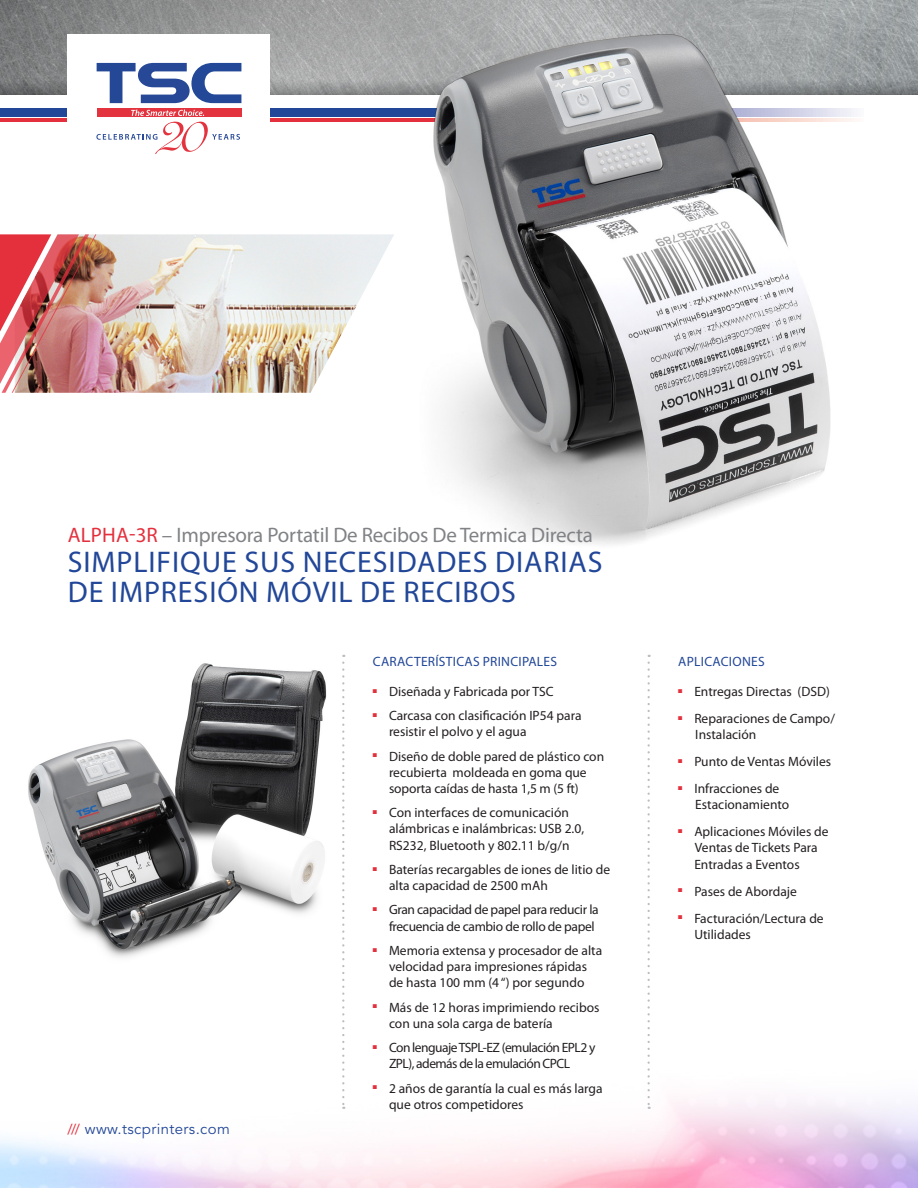
<style>
.page{position:relative;width:918px;height:1188px;background:#fff}
.page>*{position:absolute;margin:0;border:0;box-sizing:border-box;transform-origin:0 0}
.t1{font:30px/30px "Myriad Pro";letter-spacing:.03em;color:#224798}
.t2{font:21px "Myriad Pro";letter-spacing:-.01em;color:#808285}
.t3{font:15px "Avenir";letter-spacing:.025em;color:#224798}
.t4{font:13.5px/16.2px "Myriad Pro";color:#231f20}
.t5{font:13.5px/16.2px "Myriad Pro";letter-spacing:-.025em;color:#231f20}
.t6{font:13.5px/16.2px "Myriad Pro";letter-spacing:-.04em;color:#231f20}
.t7{font:13.5px "Myriad Pro";letter-spacing:.02em;color:#224798}
.s1{color:#e4303d}
.s2{font-family:"Myriad Pro";color:#e4303d}
</style>
<div class="page">
<img style="left:0;top:0;width:918px;height:80px">
<svg style="left:0;top:80px;width:918px;height:14px;background:#898b8d"></svg>
<svg style="left:0;top:108px;width:854px;height:8px;background:#3658a1"></svg>
<svg style="left:0;top:119px;width:854px;height:2px"></svg>
<div style="left:68px;top:34px;width:202px;height:153px;background:#fff"></div>
<svg style="left:97px;top:63px;width:144px;height:40px"></svg>
<div style="left:97px;top:108px;width:144px;height:9px;background:#e3333e"></div>
<svg style="left:131px;top:110px;width:73px;height:6px"></svg>
<svg style="left:96px;top:122px;width:144px;height:32px"></svg>
<img style="left:420px;top:34px;width:410px;height:511px">
<svg style="left:342px;top:663px;width:2px;height:446px"></svg>
<svg style="left:648px;top:663px;width:2px;height:446px"></svg>
<img style="left:96px;top:234px;width:298px;height:159px">
<img style="left:0;top:234px;width:96px;height:159px">
<img style="left:434px;top:35px;width:396px;height:494px">
<img style="left:28px;top:663px;width:299px;height:295px">
<p class="t2" style="left:68px;top:522px;width:527px"><span class="s1">ALPHA-3R</span> – Impresora Portatil De Recibos De Termica Directa</p>
<p class="t1" style="left:68px;top:547px;width:536px">SIMPLIFIQUE SUS NECESIDADES DIARIAS<br>DE IMPRESIÓN MÓVIL DE RECIBOS</p>
<p class="t3" style="left:68px;top:1120px;width:164px"><span class="s2">///</span> www.tscprinters.com</p>
<p class="t7" style="left:373px;top:653px;width:186px">CARACTERÍSTICAS PRINCIPALES</p>
<p class="t4" style="left:373px;top:683px;width:182px"><sup>■</sup> Diseñada y Fabricada por TSC</p>
<p class="t4" style="left:389px;top:707px;width:194px;text-indent:-16px"><sup>■</sup> Carcasa con clasificación IP54 para resistir el polvo y el agua</p>
<p class="t4" style="left:389px;top:748px;width:217px;text-indent:-16px"><sup>■</sup> Diseño de doble pared de plástico con recubierta moldeada en goma que soporta caídas de hasta 1,5 m (5 ft)</p>
<p class="t4" style="left:389px;top:804px;width:197px;text-indent:-16px"><sup>■</sup> Con interfaces de comunicación alámbricas e inalámbricas: USB 2.0,<br>RS232, Bluetooth y 802.11 b/g/n</p>
<p class="t4" style="left:389px;top:861px;width:223px;text-indent:-16px"><sup>■</sup> Baterías recargables de iones de litio de alta capacidad de 2500 mAh</p>
<p class="t5" style="left:389px;top:902px;width:211px;text-indent:-16px"><sup>■</sup> Gran capacidad de papel para reducir la frecuencia de cambio de rollo de papel</p>
<p class="t4" style="left:373px;top:942px;width:231px;text-align:center"><sup>■</sup> Memoria extensa y procesador de alta velocidad para impresiones rápidas<br>de hasta 100 mm (4 “) por segundo</p>
<p class="t4" style="left:389px;top:999px;width:212px;text-indent:-16px"><sup>■</sup> Más de 12 horas imprimiendo recibos con una sola carga de batería</p>
<p class="t6" style="left:389px;top:1039px;width:208px;text-indent:-16px"><sup>■</sup> Con lenguaje TSPL-EZ (emulación EPL2 y<br>ZPL), además de la emulación CPCL</p>
<p class="t4" style="left:389px;top:1080px;width:215px;text-indent:-16px"><sup>■</sup> 2 años de garantía la cual es más larga que otros competidores</p>
<p class="t7" style="left:678px;top:653px;width:88px">APLICACIONES</p>
<p class="t4" style="left:678px;top:683px;width:153px"><sup>■</sup> Entregas Directas (DSD)</p>
<p class="t4" style="left:695px;top:710px;width:141px;text-indent:-17px"><sup>■</sup> Reparaciones de Campo/<br>Instalación</p>
<p class="t4" style="left:678px;top:753px;width:155px"><sup>■</sup> Punto de Ventas Móviles</p>
<p class="t4" style="left:695px;top:780px;width:95px;text-indent:-17px"><sup>■</sup> Infracciones de<br>Estacionamiento</p>
<p class="t4" style="left:694px;top:823px;width:136px;text-indent:-16px"><sup>■</sup> Aplicaciones Móviles de<br>Ventas de Tickets Para<br>Entradas a Eventos</p>
<p class="t4" style="left:678px;top:883px;width:120px"><sup>■</sup> Pases de Abordaje</p>
<p class="t4" style="left:694px;top:910px;width:131px;text-indent:-16px"><sup>■</sup> Facturación/Lectura de<br>Utilidades</p>
</div>
